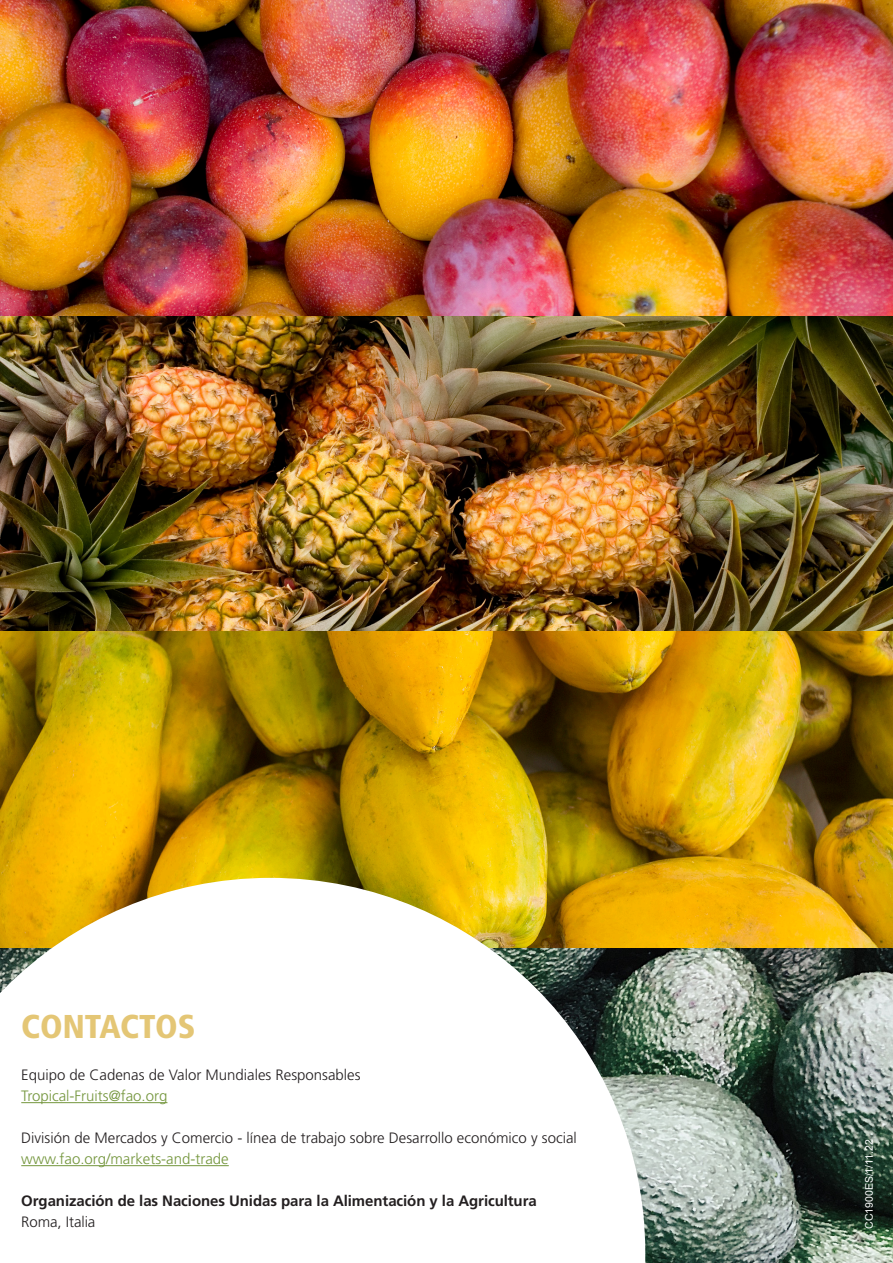
<style>
.page{position:relative;width:893px;height:1263px;background:#fff}
.page>*{position:absolute;margin:0;border:0;box-sizing:border-box;transform-origin:0 0}
.PS_Titles{font:900 condensed 33px "Frutiger LT Std";color:#e4c675}
.Text{font:300 15px "Frutiger LT Std";color:#231f20}
.Contact_info{font:700 15px "Frutiger LT Std";letter-spacing:-.005em;color:#231f20}
.Text-2{font:300 15px "Frutiger LT Std";color:#74963d}
.Contact_info-2{font:300 15px "Frutiger LT Std";letter-spacing:-.005em;color:#231f20}
.t1{font:10.5px "Arial";color:#fff}
</style>
<div class="page">
<img style="left:0;top:0;width:893px;height:1263px">
<svg style="left:0;top:878px;width:645px;height:385px"></svg>
<hr style="left:21px;top:1102px;width:146px;height:1px;background:#74963d">
<hr style="left:21px;top:1165px;width:208px;height:1px;background:#74963d">
<p class="PS_Titles" style="left:21px;top:1007px;width:176px">CONTACTOS</p>
<p class="Text" style="left:21px;top:1066px;width:341px">Equipo de Cadenas de Valor Mundiales Responsables</p>
<p class="Text-2" style="left:21px;top:1087px;width:148px">Tropical-Fruits@fao.org</p>
<p class="Text" style="left:21px;top:1129px;width:557px">División de Mercados y Comercio - línea de trabajo sobre Desarrollo económico y social</p>
<p class="Text-2" style="left:21px;top:1150px;width:209px">www.fao.org/markets-and-trade</p>
<p class="Contact_info" style="left:21px;top:1192px;width:517px">Organización de las Naciones Unidas para la Alimentación y la Agricultura</p>
<p class="Contact_info-2" style="left:21px;top:1213px;width:76px">Roma, Italia</p>
<p class="t1" style="left:862px;top:1229px;width:91px;rotate:-90deg">CC1900ES/1/11.22</p>
</div>
